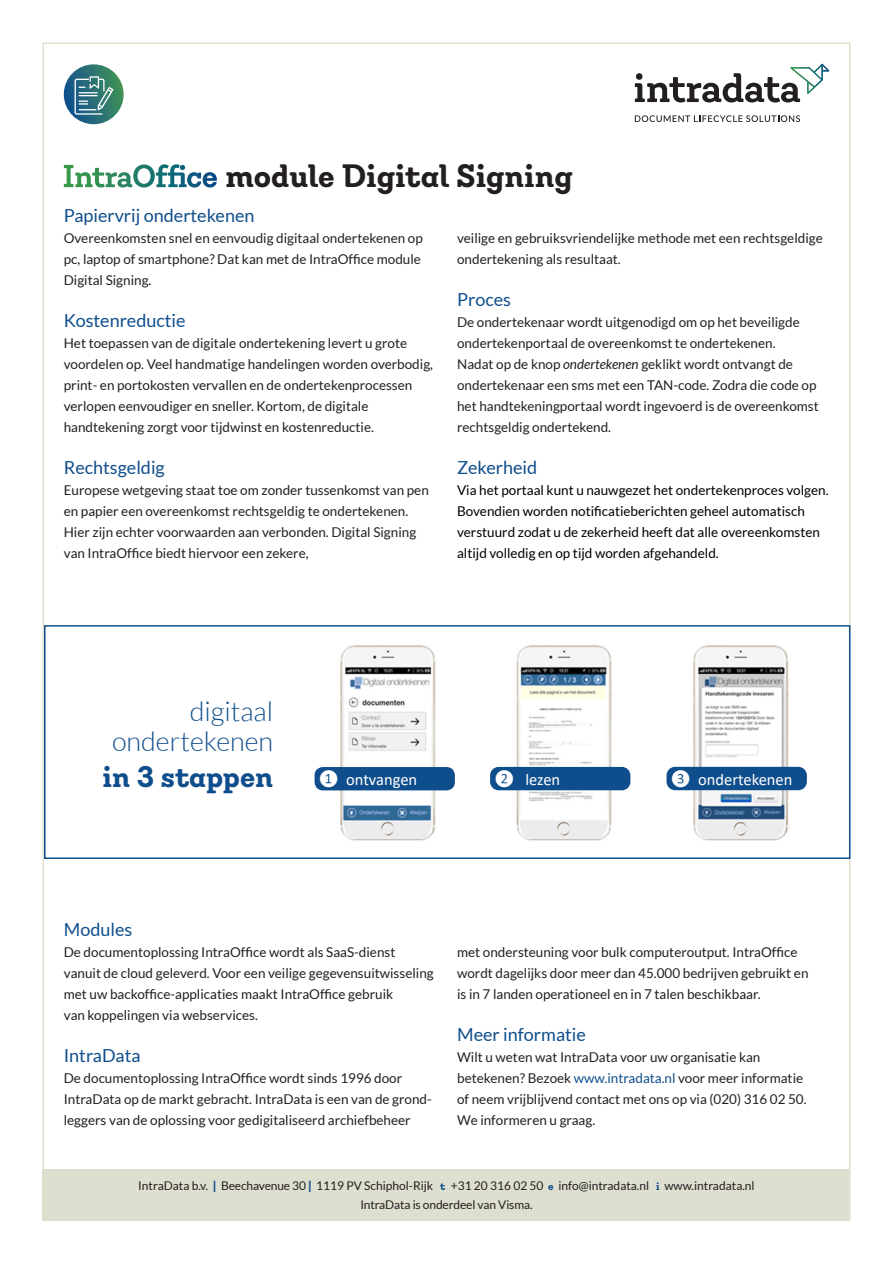
<style>
.page{position:relative;width:893px;height:1263px;background:#fff}
.page>*{position:absolute;margin:0;border:0;box-sizing:border-box;transform-origin:0 0}
.t1{font:700 36px "Emy Slab Alt";color:#231f20}
.t2{font:700 33px "Emy Slab Alt";color:#0f4e8c}
.t3{font:300 27px "Lato";color:#0f4e8c}
.subkop{font:18px "Lato";color:#0f4e8c}
.plat{font:18px "Lato";color:#0f4e8c}
.vet{font:18px "Lato";color:#0f4e8c}
.t4{font:16.5px "Calibri";color:#fff}
.plat-2{font:13.5px/21px "Lato";color:#231f20}
.subkop-2{font:13.5px/21px "Lato";color:#231f20}
.subkop-3{font:13.5px/21px "Lato";color:#000}
.t5{font:12px "Lato";color:#231f20}
.s1{font-style:italic}
.s2{font-size:15px}
.s3{color:#0f4e8c}
.s4{font-weight:900;color:#0f4e8c}
.s5{font-family:"Emy Slab Alt";font-weight:700;color:#0f4e8c}
</style>
<div class="page">
<img style="left:331px;top:645px;width:469px;height:196px">
<svg style="left:635px;top:64px;width:194px;height:39px"></svg>
<svg style="left:635px;top:115px;width:165px;height:7px"></svg>
<svg style="left:64px;top:64px;width:60px;height:60px"></svg>
<svg style="left:75px;top:76px;width:38px;height:39px"></svg>
<div style="left:315px;top:767px;width:140px;height:23px;background:#0f4e8c;border-radius:9px"></div>
<div style="left:490px;top:767px;width:140px;height:23px;background:#0f4e8c;border-radius:9px"></div>
<div style="left:666px;top:767px;width:141px;height:23px;background:#0f4e8c;border-radius:9px"></div>
<div style="left:44px;top:625px;width:806px;height:234px;border:2px solid #0f4e8c"></div>
<svg style="left:64px;top:164px;width:123px;height:24px"></svg>
<div style="left:43px;top:1169px;width:807px;height:51px;background:#dedfcf"></div>
<p class="t1" style="left:225px;top:155px;width:349px">module Digital Signing</p>
<p class="plat" style="left:64px;top:205px;width:192px">Papiervrij ondertekenen</p>
<p class="plat-2" style="left:64px;top:228px;width:361px">Overeenkomsten snel en eenvoudig digitaal ondertekenen op pc, laptop of smartphone? Dat kan met de IntraOffice module<br>Digital Signing.</p>
<p class="subkop" style="left:64px;top:310px;width:123px">Kostenreductie</p>
<p class="plat-2" style="left:64px;top:333px;width:371px">Het toepassen van de digitale ondertekening levert u grote voordelen op. Veel handmatige handelingen worden overbodig, print- en portokosten vervallen en de ondertekenprocessen verlopen eenvoudiger en sneller. Kortom, de digitale handtekening zorgt voor tijdwinst en kostenreductie.</p>
<p class="subkop" style="left:64px;top:457px;width:103px">Rechtsgeldig</p>
<p class="plat-2" style="left:64px;top:480px;width:367px">Europese wetgeving staat toe om zonder tussenkomst van pen en papier een overeenkomst rechtsgeldig te ondertekenen.<br>Hier zijn echter voorwaarden aan verbonden. Digital Signing van IntraOffice biedt hiervoor een zekere,</p>
<p class="plat-2" style="left:457px;top:228px;width:367px">veilige en gebruiksvriendelijke methode met een rechtsgeldige ondertekening als resultaat.</p>
<p class="plat" style="left:457px;top:289px;width:55px">Proces</p>
<p class="plat-2" style="left:457px;top:312px;width:363px">De ondertekenaar wordt uitgenodigd om op het beveiligde ondertekenportaal de overeenkomst te ondertekenen.<br>Nadat op de knop <span class="s1">ondertekenen</span> geklikt wordt ontvangt de ondertekenaar een sms met een TAN-code. Zodra die code op het handtekeningportaal wordt ingevoerd is de overeenkomst rechtsgeldig ondertekend.</p>
<p class="subkop" style="left:457px;top:457px;width:82px">Zekerheid</p>
<p class="subkop-3" style="left:457px;top:480px;width:373px">Via het portaal kunt u nauwgezet het ondertekenproces volgen.<br>Bovendien worden notificatieberichten geheel automatisch verstuurd zodat u de zekerheid heeft dat alle overeenkomsten altijd volledig en op tijd worden afgehandeld.</p>
<p class="t3" style="left:190px;top:697px;width:85px">digitaal</p>
<p class="t3" style="left:112px;top:727px;width:163px">ondertekenen</p>
<p class="t2" style="left:102px;top:757px;width:172px">in 3 stappen</p>
<p class="t4" style="left:319px;top:768px;width:100px"><span class="s2">❶</span> ontvangen</p>
<p class="t4" style="left:494px;top:768px;width:67px"><span class="s2">❷</span> lezen</p>
<p class="t4" style="left:671px;top:768px;width:123px"><span class="s2">❸</span> ondertekenen</p>
<p class="vet" style="left:64px;top:919px;width:70px">Modules</p>
<p class="plat-2" style="left:64px;top:942px;width:371px">De documentoplossing IntraOffice wordt als SaaS-dienst vanuit de cloud geleverd. Voor een veilige gegevensuitwisseling met uw backoffice-applicaties maakt IntraOffice gebruik<br>van koppelingen via webservices.</p>
<p class="subkop" style="left:64px;top:1045px;width:78px">IntraData</p>
<p class="subkop-2" style="left:64px;top:1068px;width:370px">De documentoplossing IntraOffice wordt sinds 1996 door<br>IntraData op de markt gebracht. IntraData is een van de grond&shy;leggers van de oplossing voor gedigitaliseerd archiefbeheer</p>
<p class="subkop-2" style="left:457px;top:942px;width:353px">met ondersteuning voor bulk computeroutput. IntraOffice wordt dagelijks door meer dan 45.000 bedrijven gebruikt en is in 7 landen operationeel en in 7 talen beschikbaar.</p>
<p class="subkop" style="left:457px;top:1024px;width:130px">Meer informatie</p>
<p class="plat-2" style="left:457px;top:1047px;width:351px">Wilt u weten wat IntraData voor uw organisatie kan betekenen? Bezoek <span class="s3">www.intradata.nl</span> voor meer informatie of neem vrijblijvend contact met ons op via (020) 316 02 50.<br>We informeren u graag.</p>
<p class="t5" style="left:138px;top:1179px;width:618px">IntraData b.v. <span class="s4">|</span> Beechavenue 30 <span class="s4">|</span> 1119 PV Schiphol-Rijk <span class="s5">t</span> +31 20 316 02 50 <span class="s5">e</span> info@intradata.nl <span class="s5">i</span> www.intradata.nl</p>
<p class="t5" style="left:360px;top:1198px;width:174px">IntraData is onderdeel van Visma.</p>
</div>
